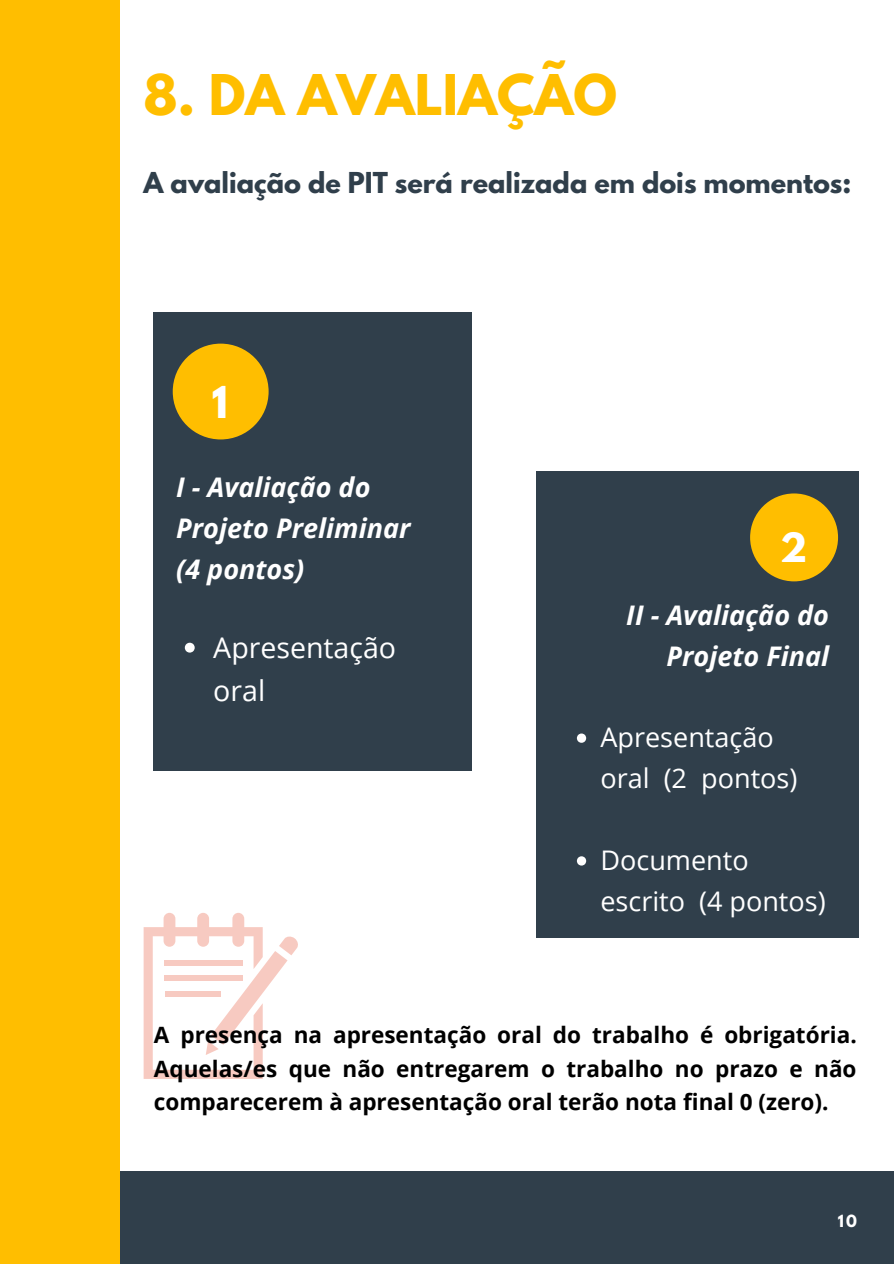
<style>
.page{position:relative;width:894px;height:1264px;background:#fff}
.page>*{position:absolute;margin:0;border:0;box-sizing:border-box;transform-origin:0 0}
.t1{font:700 49.65px "League Spartan";color:#ffbe00}
.t2{font:700 38.85px "League Spartan";color:#fff}
.t3{font:700 35.85px "League Spartan";color:#fff}
.t4{font:28.5px/43.2px "Open Sans";color:#fff}
.t5{font:italic 700 27px/40.7px "Open Sans";color:#fff}
.t6{font:27px/41px "Open Sans";color:#fff}
.t7{font:700 25.5px "League Spartan";color:#303f4b}
.t8{font:700 22.5px/33.8px "Open Sans";color:#000;text-align:justify}
.t9{font:700 14.85px "League Spartan";color:#fff}
</style>
<div class="page">
<div style="left:0;top:1171px;width:893px;height:92px;background:#303f4b"></div>
<div style="left:0;top:0;width:120px;height:1263px;background:#ffbe00"></div>
<svg style="left:143px;top:913px;width:155px;height:165px"></svg>
<div style="left:154px;top:312px;width:317px;height:459px;background:#303f4b"></div>
<svg style="left:185px;top:642px;width:10px;height:10px"></svg>
<div style="left:173px;top:343px;width:95px;height:96px;background:#ffbe00;border-radius:50%"></div>
<div style="left:536px;top:471px;width:322px;height:466px;background:#303f4b"></div>
<div style="left:749px;top:493px;width:88px;height:88px;background:#ffbe00;border-radius:50%"></div>
<svg style="left:576px;top:733px;width:10px;height:9px"></svg>
<svg style="left:576px;top:856px;width:10px;height:9px"></svg>
<h1 class="t1" style="left:143px;top:70px;width:475px">8. DA AVALIAÇÃO</h1>
<p class="t7" style="left:143px;top:170px;width:709px">A avaliação de PIT será realizada em dois momentos:</p>
<h2 class="t2" style="left:212px;top:383px;width:18px">1</h2>
<p class="t5" style="left:176px;top:466px;width:236px">I - Avaliação do<br>Projeto Preliminar (4 pontos)</p>
<p class="t4" style="left:213px;top:625px;width:184px">Apresentação oral</p>
<h3 class="t3" style="left:779px;top:529px;width:28px">2</h3>
<p class="t5" style="left:626px;top:593px;width:204px;text-align:right">II - Avaliação do<br>Projeto Final</p>
<p class="t6" style="left:600px;top:716px;width:198px">Apresentação oral (2 pontos)</p>
<p class="t6" style="left:600px;top:839px;width:227px">Documento escrito (4 pontos)</p>
<p class="t8" style="left:154px;top:1017px;width:704px">A presença na apresentação oral do trabalho é obrigatória.<br>Aquelas/es que não entregarem o trabalho no prazo e não comparecerem à apresentação oral terão nota final 0 (zero).</p>
<p class="t9" style="left:837px;top:1213px;width:21px">10</p>
</div>
